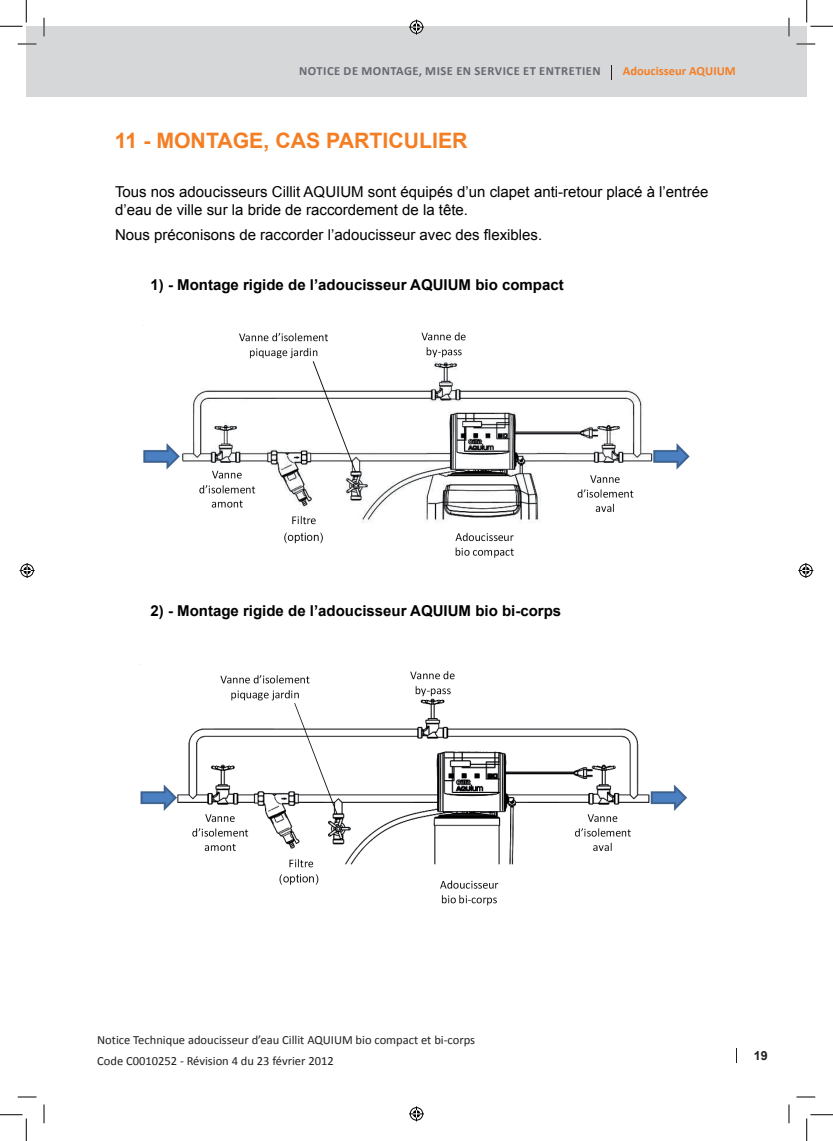
<style>
.page{position:relative;width:833px;height:1141px;background:#fff}
.page>*{position:absolute;margin:0;border:0;box-sizing:border-box;transform-origin:0 0}
.t1{font:700 21.25px "Arial";color:#f47e23}
.t2{font:15px/18px "Arial";color:#000}
.t3{font:700 15px "Arial";color:#000}
.t4{font:12.5px "Calibri";color:#231f20}
.t5{font:700 12.5px "Calibri";letter-spacing:.04em;color:#656970}
.t6{font:700 12.5px "Calibri";color:#f47e23}
.t7{font:700 12.5px "Arial";color:#231f20}
</style>
<div class="page">
<div style="left:26px;top:26px;width:780px;height:71px;background:#d6d7d9"></div>
<img style="left:143px;top:325px;width:547px;height:233px">
<img style="left:140px;top:664px;width:547px;height:242px">
<svg style="left:18px;top:43px;width:18px;height:2px"></svg>
<svg style="left:796px;top:43px;width:18px;height:2px"></svg>
<svg style="left:18px;top:1096px;width:18px;height:1px"></svg>
<svg style="left:796px;top:1096px;width:18px;height:1px"></svg>
<svg style="left:43px;top:18px;width:2px;height:18px"></svg>
<svg style="left:43px;top:1104px;width:2px;height:19px"></svg>
<svg style="left:788px;top:18px;width:1px;height:18px"></svg>
<svg style="left:788px;top:1104px;width:1px;height:19px"></svg>
<svg style="left:0;top:0;width:27px;height:27px"></svg>
<svg style="left:0;top:1114px;width:27px;height:26px"></svg>
<svg style="left:806px;top:0;width:26px;height:27px"></svg>
<svg style="left:806px;top:1114px;width:26px;height:26px"></svg>
<svg style="left:409px;top:20px;width:15px;height:15px"></svg>
<svg style="left:409px;top:1106px;width:15px;height:15px"></svg>
<svg style="left:20px;top:563px;width:15px;height:15px"></svg>
<svg style="left:798px;top:563px;width:14px;height:15px"></svg>
<p class="t5" style="left:299px;top:62px;width:301px">NOTICE DE MONTAGE, MISE EN SERVICE ET ENTRETIEN</p>
<p class="t6" style="left:622px;top:62px;width:114px">ADOUCISSEUR AQUIUM</p>
<h1 class="t1" style="left:115px;top:126px;width:75px">11 - Montage</h1>
<h1 class="t1" style="left:263px;top:126px;width:28px">, Cas</h1>
<h1 class="t1" style="left:326px;top:126px;width:13px">parti</h1>
<h1 class="t1" style="left:388px;top:126px;width:29px">culier</h1>
<p class="t2" style="left:115px;top:183px;width:594px">Tous nos adoucisseurs Cillit AQUIUM sont équipés d’un clapet anti-retour placé à l’entrée d’eau de ville sur la bride de raccordement de la tête.</p>
<p class="t2" style="left:115px;top:226px;width:428px">Nous préconisons de raccorder l’adoucisseur avec des flexibles.</p>
<p class="t3" style="left:150px;top:275px;width:414px">1) - Montage rigide de l’adoucisseur AQUIUM bio compact</p>
<p class="t3" style="left:150px;top:601px;width:412px">2) - Montage rigide de l’adoucisseur AQUIUM bio bi-corps</p>
<p class="t4" style="left:97px;top:1031px;width:226px">Notice Technique adoucisseur d’eau Cillit AQUIUM</p>
<p class="t4" style="left:355px;top:1031px;width:121px">bio compact et bi-corps</p>
<p class="t4" style="left:97px;top:1053px;width:238px">Code C0010252 - Révision 4 du 23 février 2012</p>
<p class="t7" style="left:753px;top:1047px;width:15px">19</p>
</div>
